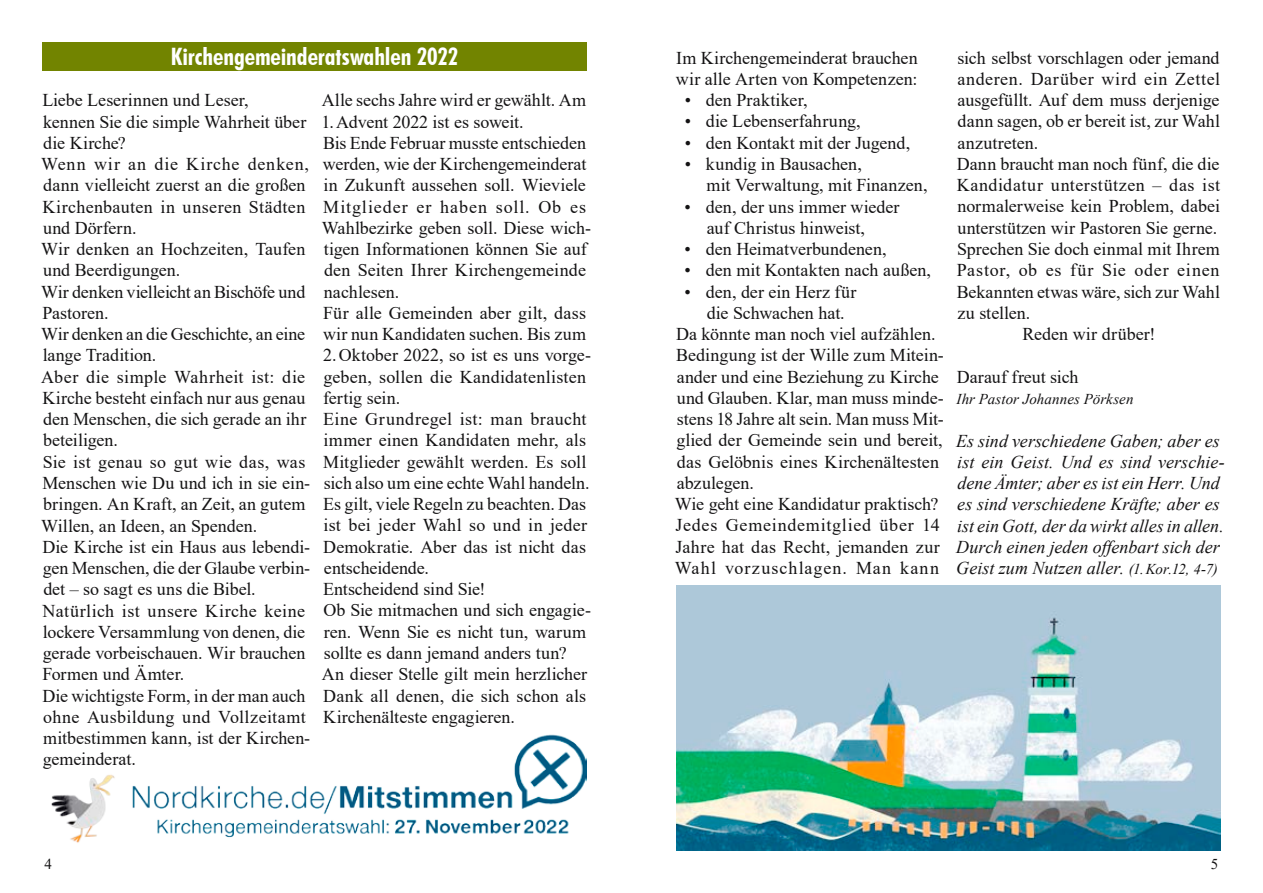
<style>
.page{position:relative;width:1263px;height:893px;background:#fff}
.page>*{position:absolute;margin:0;border:0;box-sizing:border-box;transform-origin:0 0}
.t1{font:700 condensed 24px "Futura BT";letter-spacing:-.005em;color:#fff}
.t2{font:18px/21.3px "Times New Roman";letter-spacing:.005em;color:#141314}
.t3{font:italic 18px/21.3px "Times New Roman";color:#141314}
.t4{font:18px "Times New Roman";letter-spacing:.045em;color:#141314}
.t5{font:18px "Times New Roman";letter-spacing:.03em;color:#141314}
.t6{font:18px "Times New Roman";letter-spacing:.035em;color:#141314}
.t7{font:18px "Times New Roman";letter-spacing:.065em;color:#141314}
.t8{font:italic 15px "Times New Roman";letter-spacing:.005em;color:#141314}
.t9{font:15px "Times New Roman";color:#141314}
.s1{font-size:15px}
</style>
<div class="page">
<img style="left:676px;top:586px;width:544px;height:264px">
<img style="left:137px;top:734px;width:450px;height:104px">
<img style="left:51px;top:774px;width:86px;height:69px">
<div style="left:43px;top:43px;width:544px;height:28px;background:#728400"></div>
<h1 class="t1" style="left:171px;top:42px;width:289px">Kirchengemeinderatswahlen 2022</h1>
<p class="t2" style="left:41px;top:89px;width:271px">Liebe Leserinnen und Leser,<br>kennen Sie die simple Wahrheit über die Kirche?<br>Wenn wir an die Kirche denken, dann vielleicht zuerst an die großen<br>Kirchenbauten in unseren Städten und Dörfern.<br>Wir denken an Hochzeiten, Taufen und Beerdigungen.<br>Wir denken vielleicht an Bischöfe und<br>Pastoren.<br>Wir denken an die Geschichte, an eine lange Tradition.<br>Aber die simple Wahrheit ist: die<br>Kirche besteht einfach nur aus genau den Menschen, die sich gerade an ihr beteiligen.<br>Sie ist genau so gut wie das, was<br>Menschen wie Du und ich in sie ein&shy;bringen. An Kraft, an Zeit, an gutem<br>Willen, an Ideen, an Spenden.<br>Die Kirche ist ein Haus aus lebendi&shy;gen Menschen, die der Glaube verbin&shy;det – so sagt es uns die Bibel.<br>Natürlich ist unsere Kirche keine lockere Versammlung von denen, die gerade vorbeischauen. Wir brauchen<br>Formen und Ämter.<br>Die wichtigste Form, in der man auch ohne Ausbildung und Vollzeitamt mitbestimmen kann, ist der Kirchen&shy;gemeinderat.</p>
<p class="t2" style="left:322px;top:89px;width:271px">Alle sechs Jahre wird er gewählt. Am<br>1.Advent 2022 ist es soweit.<br>Bis Ende Februar musste entschieden werden, wie der Kirchengemeinderat in Zukunft aussehen soll. Wieviele<br>Mitglieder er haben soll. Ob es<br>Wahlbezirke geben soll. Diese wich&shy;tigen Informationen können Sie auf den Seiten Ihrer Kirchengemeinde nachlesen.<br>Für alle Gemeinden aber gilt, dass wir nun Kandidaten suchen. Bis zum<br>2.Oktober 2022, so ist es uns vorge&shy;geben, sollen die Kandidatenlisten fertig sein.<br>Eine Grundregel ist: man braucht immer einen Kandidaten mehr, als<br>Mitglieder gewählt werden. Es soll sich also um eine echte Wahl handeln.<br>Es gilt, viele Regeln zu beachten. Das ist bei jeder Wahl so und in jeder<br>Demokratie. Aber das ist nicht das entscheidende.<br>Entscheidend sind Sie!<br>Ob Sie mitmachen und sich engagie&shy;ren. Wenn Sie es nicht tun, warum sollte es dann jemand anders tun?<br>An dieser Stelle gilt mein herzlicher<br>Dank all denen, die sich schon als<br>Kirchenälteste engagieren.</p>
<p class="t2" style="left:676px;top:46px;width:243px">Im Kirchengemeinderat brauchen wir alle Arten von Kompetenzen:</p>
<p class="t2" style="left:685px;top:89px;width:124px">• den Praktiker,</p>
<p class="t2" style="left:685px;top:110px;width:177px">• die Lebenserfahrung,</p>
<p class="t2" style="left:685px;top:131px;width:227px">• den Kontakt mit der Jugend,</p>
<p class="t2" style="left:706px;top:153px;width:222px;text-indent:-22px">• kundig in Bausachen,<br>mit Verwaltung, mit Finanzen,</p>
<p class="t2" style="left:707px;top:195px;width:194px;text-indent:-22px">• den, der uns immer wieder auf Christus hinweist,</p>
<p class="t2" style="left:685px;top:238px;width:203px">• den Heimatverbundenen,</p>
<p class="t2" style="left:685px;top:259px;width:248px">• den mit Kontakten nach außen,</p>
<p class="t2" style="left:685px;top:280px;width:173px">• den, der ein Herz für</p>
<p class="t2" style="left:707px;top:302px;width:140px">die Schwachen hat.</p>
<p class="t2" style="left:676px;top:323px;width:261px">Da könnte man noch viel aufzählen.</p>
<p class="t2" style="left:676px;top:344px;width:269px">Bedingung ist der Wille zum Mitein-</p>
<p class="t2" style="left:677px;top:365px;width:263px">ander und eine Beziehung zu Kirche</p>
<p class="t2" style="left:677px;top:387px;width:269px">und Glauben. Klar, man muss minde-</p>
<p class="t2" style="left:677px;top:408px;width:269px">stens 18 Jahre alt sein. Man muss Mit-</p>
<p class="t2" style="left:676px;top:429px;width:268px">glied der Gemeinde sein und bereit,</p>
<p class="t2" style="left:677px;top:450px;width:264px">das Gelöbnis eines Kirchenältesten</p>
<p class="t2" style="left:677px;top:472px;width:79px">abzulegen.</p>
<p class="t2" style="left:675px;top:493px;width:265px">Wie geht eine Kandidatur praktisch?</p>
<p class="t4" style="left:676px;top:513px;width:265px">Jedes Gemeindemitglied über 14</p>
<p class="t2" style="left:676px;top:535px;width:266px">Jahre hat das Recht, jemanden zur</p>
<p class="t7" style="left:675px;top:555px;width:266px">Wahl vorzuschlagen. Man kann</p>
<p class="t2" style="left:957px;top:46px;width:264px">sich selbst vorschlagen oder jemand</p>
<p class="t6" style="left:957px;top:66px;width:264px">anderen. Darüber wird ein Zettel</p>
<p class="t2" style="left:957px;top:89px;width:263px">ausgefüllt. Auf dem muss derjenige</p>
<p class="t2" style="left:957px;top:110px;width:264px">dann sagen, ob er bereit ist, zur Wahl</p>
<p class="t2" style="left:957px;top:131px;width:82px">anzutreten.</p>
<p class="t2" style="left:957px;top:153px;width:264px">Dann braucht man noch fünf, die die</p>
<p class="t5" style="left:957px;top:172px;width:265px">Kandidatur unterstützen – das ist</p>
<p class="t2" style="left:957px;top:195px;width:264px">normalerweise kein Problem, dabei</p>
<p class="t2" style="left:957px;top:216px;width:261px">unterstützen wir Pastoren Sie gerne.</p>
<p class="t2" style="left:957px;top:238px;width:264px">Sprechen Sie doch einmal mit Ihrem</p>
<p class="t4" style="left:957px;top:257px;width:264px">Pastor, ob es für Sie oder einen</p>
<p class="t2" style="left:957px;top:280px;width:265px">Bekannten etwas wäre, sich zur Wahl</p>
<p class="t2" style="left:957px;top:301px;width:74px">zu stellen.</p>
<p class="t2" style="left:1022px;top:323px;width:134px">Reden wir drüber!</p>
<p class="t2" style="left:957px;top:365px;width:123px">Darauf freut sich</p>
<p class="t8" style="left:956px;top:389px;width:179px">Ihr Pastor Johannes Pörksen</p>
<p class="t3" style="left:956px;top:429px;width:270px">Es sind verschiedene Gaben; aber es ist ein Geist. Und es sind verschie&shy;dene Ämter; aber es ist ein Herr. Und es sind verschiedene Kräfte; aber es ist ein Gott, der da wirkt alles in allen.<br>Durch einen jeden offenbart sich der Geist zum Nutzen aller. <span class="s1">(1.Kor.12, 4-7)</span></p>
<p class="t9" style="left:45px;top:854px;width:9px">4</p>
<p class="t9" style="left:1211px;top:854px;width:9px">5</p>
</div>
